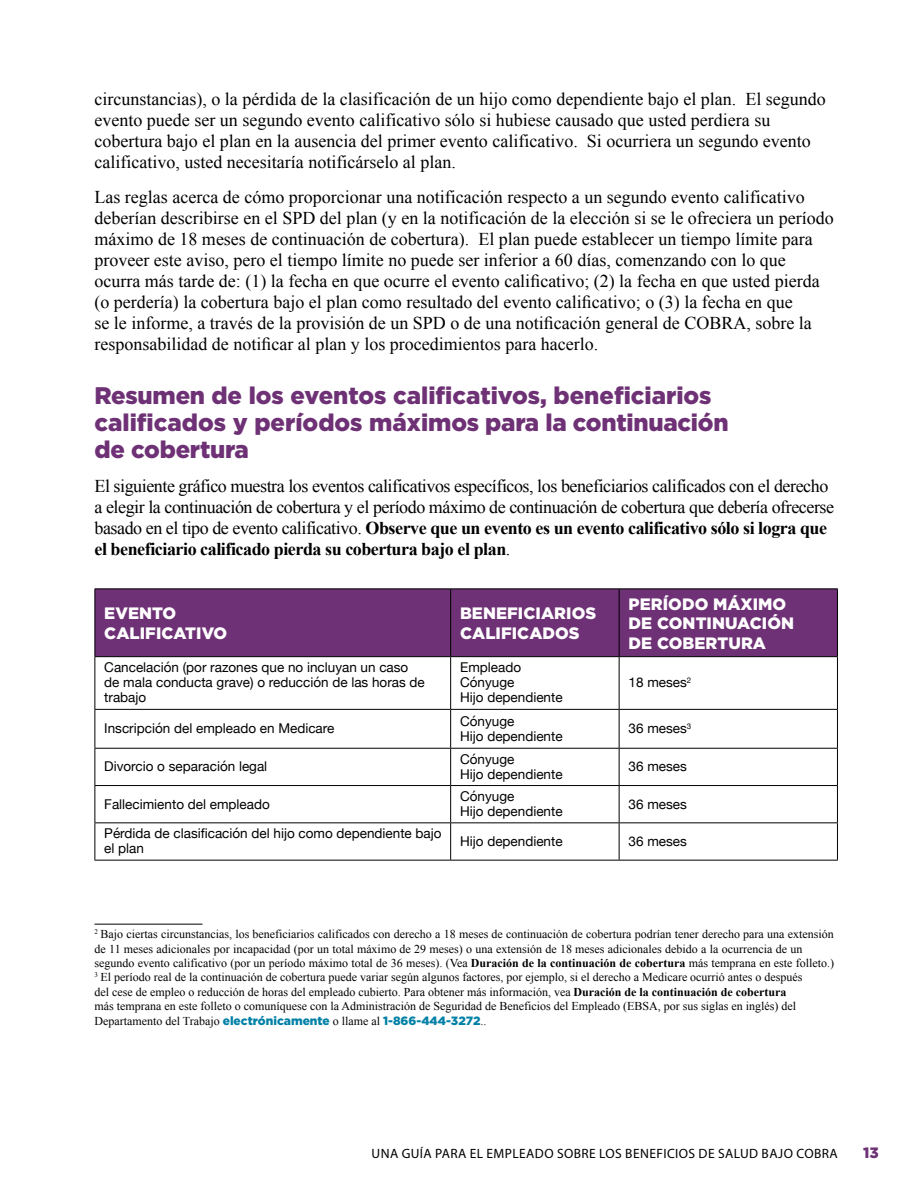
<style>
.page{position:relative;width:918px;height:1188px;background:#fff}
.page>*{position:absolute;margin:0;border:0;box-sizing:border-box;transform-origin:0 0}
.t1{font:900 24px/27px "Gotham";color:#6e3175}
.t2{font:18px/21px "Times New Roman";color:#000}
.t3{font:18px/21px "Times New Roman";letter-spacing:-.025em;color:#000}
.t4{font:900 16.5px/19.8px "Gotham";letter-spacing:.005em;color:#fff}
.t5{font:900 15px "Gotham";color:#6e3175}
.t6{font:13.5px/15px "Helvetica Neue";color:#000}
.t7{font:13.5px "Myriad Pro";letter-spacing:.03em;color:#000}
.t8{font:12px/14.4px "Times New Roman";color:#000}
.s1{font-weight:700}
.s2{font-family:"Gotham";font-weight:900;color:#0080a6}
</style>
<div class="page">
<div style="left:95px;top:589px;width:742px;height:67px;background:#6e3175"></div>
<hr style="left:94px;top:588px;width:357px;height:1px;background:#000">
<hr style="left:94px;top:589px;width:1px;height:67px;background:#000">
<hr style="left:451px;top:588px;width:168px;height:1px;background:#000">
<hr style="left:450px;top:589px;width:1px;height:67px;background:#000">
<hr style="left:619px;top:588px;width:219px;height:1px;background:#000">
<hr style="left:619px;top:589px;width:1px;height:67px;background:#000">
<hr style="left:837px;top:589px;width:1px;height:67px;background:#000">
<hr style="left:94px;top:656px;width:357px;height:1px;background:#000">
<hr style="left:94px;top:657px;width:1px;height:52px;background:#000">
<hr style="left:451px;top:656px;width:168px;height:1px;background:#000">
<hr style="left:450px;top:657px;width:1px;height:52px;background:#000">
<hr style="left:619px;top:656px;width:219px;height:1px;background:#000">
<hr style="left:619px;top:657px;width:1px;height:52px;background:#000">
<hr style="left:837px;top:657px;width:1px;height:52px;background:#000">
<hr style="left:94px;top:709px;width:357px;height:1px;background:#000">
<hr style="left:94px;top:710px;width:1px;height:38px;background:#000">
<hr style="left:451px;top:709px;width:168px;height:1px;background:#000">
<hr style="left:450px;top:710px;width:1px;height:38px;background:#000">
<hr style="left:619px;top:709px;width:219px;height:1px;background:#000">
<hr style="left:619px;top:710px;width:1px;height:38px;background:#000">
<hr style="left:837px;top:710px;width:1px;height:38px;background:#000">
<hr style="left:94px;top:748px;width:357px;height:1px;background:#000">
<hr style="left:94px;top:749px;width:1px;height:36px;background:#000">
<hr style="left:451px;top:748px;width:168px;height:1px;background:#000">
<hr style="left:450px;top:749px;width:1px;height:36px;background:#000">
<hr style="left:619px;top:748px;width:219px;height:1px;background:#000">
<hr style="left:619px;top:749px;width:1px;height:36px;background:#000">
<hr style="left:837px;top:749px;width:1px;height:36px;background:#000">
<hr style="left:94px;top:785px;width:357px;height:1px;background:#000">
<hr style="left:94px;top:786px;width:1px;height:36px;background:#000">
<hr style="left:451px;top:785px;width:168px;height:1px;background:#000">
<hr style="left:450px;top:786px;width:1px;height:36px;background:#000">
<hr style="left:619px;top:785px;width:219px;height:1px;background:#000">
<hr style="left:619px;top:786px;width:1px;height:36px;background:#000">
<hr style="left:837px;top:786px;width:1px;height:36px;background:#000">
<hr style="left:94px;top:822px;width:357px;height:1px;background:#000">
<hr style="left:94px;top:823px;width:1px;height:37px;background:#000">
<hr style="left:451px;top:822px;width:168px;height:1px;background:#000">
<hr style="left:450px;top:823px;width:1px;height:37px;background:#000">
<hr style="left:619px;top:822px;width:219px;height:1px;background:#000">
<hr style="left:619px;top:823px;width:1px;height:37px;background:#000">
<hr style="left:837px;top:823px;width:1px;height:37px;background:#000">
<hr style="left:94px;top:860px;width:357px;height:1px;background:#000">
<hr style="left:451px;top:860px;width:168px;height:1px;background:#000">
<hr style="left:619px;top:860px;width:219px;height:1px;background:#000">
<hr style="left:94px;top:924px;width:108px;height:1px;background:#000">
<p class="t2" style="left:94px;top:89px;width:733px">circunstancias), o la pérdida de la clasificación de un hijo como dependiente bajo el plan. El segundo evento puede ser un segundo evento calificativo sólo si hubiese causado que usted perdiera su cobertura bajo el plan en la ausencia del primer evento calificativo. Si ocurriera un segundo evento calificativo, usted necesitaría notificárselo al plan.</p>
<p class="t2" style="left:94px;top:186px;width:741px">Las reglas acerca de cómo proporcionar una notificación respecto a un segundo evento calificativo deberían describirse en el SPD del plan (y en la notificación de la elección si se le ofreciera un período máximo de 18 meses de continuación de cobertura). El plan puede establecer un tiempo límite para proveer este aviso, pero el tiempo límite no puede ser inferior a 60 días, comenzando con lo que ocurra más tarde de: (1) la fecha en que ocurre el evento calificativo; (2) la fecha en que usted pierda (o perdería) la cobertura bajo el plan como resultado del evento calificativo; o (3) la fecha en que<br>se le informe, a través de la provisión de un SPD o de una notificación general de COBRA, sobre la responsabilidad de notificar al plan y los procedimientos para hacerlo.</p>
<h2 class="t1" style="left:94px;top:382px;width:636px">Resumen de los eventos calificativos, beneficiarios calificados y períodos máximos para la continuación de cobertura</h2>
<p class="t3" style="left:94px;top:476px;width:741px">El siguiente gráfico muestra los eventos calificativos específicos, los beneficiarios calificados con el derecho a elegir la continuación de cobertura y el período máximo de continuación de cobertura que debería ofrecerse basado en el tipo de evento calificativo. <span class="s1">Observe que un evento es un evento calificativo sólo si logra que el beneficiario calificado pierda su cobertura bajo el plan</span>.</p>
<p class="t4" style="left:104px;top:604px;width:124px">EVENTO<br>CALIFICATIVO</p>
<p class="t4" style="left:460px;top:604px;width:138px">BENEFICIARIOS<br>CALIFICADOS</p>
<p class="t6" style="left:104px;top:661px;width:322px">Cancelación (por razones que no incluyan un caso de mala conducta grave) o reducción de las horas de trabajo</p>
<p class="t6" style="left:460px;top:661px;width:104px">Empleado<br>Cónyuge<br>Hijo dependiente</p>
<p class="t4" style="left:629px;top:594px;width:167px">PERÍODO MÁXIMO<br>DE CONTINUACIÓN<br>DE COBERTURA</p>
<p class="t6" style="left:629px;top:676px;width:64px">18 meses<sup>2</sup></p>
<p class="t6" style="left:104px;top:722px;width:232px">Inscripción del empleado en Medicare</p>
<p class="t6" style="left:460px;top:714px;width:104px">Cónyuge<br>Hijo dependiente</p>
<p class="t6" style="left:629px;top:722px;width:64px">36 meses<sup>3</sup></p>
<p class="t6" style="left:104px;top:760px;width:164px">Divorcio o separación legal</p>
<p class="t6" style="left:460px;top:752px;width:104px">Cónyuge<br>Hijo dependiente</p>
<p class="t6" style="left:629px;top:760px;width:60px">36 meses</p>
<p class="t6" style="left:104px;top:797px;width:167px">Fallecimiento del empleado</p>
<p class="t6" style="left:460px;top:790px;width:104px">Cónyuge<br>Hijo dependiente</p>
<p class="t6" style="left:629px;top:797px;width:60px">36 meses</p>
<p class="t6" style="left:104px;top:827px;width:339px">Pérdida de clasificación del hijo como dependiente bajo el plan</p>
<p class="t6" style="left:460px;top:834px;width:104px">Hijo dependiente</p>
<p class="t6" style="left:629px;top:834px;width:60px">36 meses</p>
<p class="t8" style="left:94px;top:927px;width:741px"><sup>2</sup> Bajo ciertas circunstancias, los beneficiarios calificados con derecho a 18 meses de continuación de cobertura podrían tener derecho para una extensión de 11 meses adicionales por incapacidad (por un total máximo de 29 meses) o una extensión de 18 meses adicionales debido a la ocurrencia de un segundo evento calificativo (por un período máximo total de 36 meses). (Vea <span class="s1">Duración de la continuación de cobertura</span> más temprana en este folleto.)</p>
<p class="t8" style="left:94px;top:970px;width:710px"><sup>3</sup> El período real de la continuación de cobertura puede variar según algunos factores, por ejemplo, si el derecho a Medicare ocurrió antes o después del cese de empleo o reducción de horas del empleado cubierto. Para obtener más información, vea <span class="s1">Duración de la continuación de cobertura </span>más temprana en este folleto o comuníquese con la Administración de Seguridad de Beneficios del Empleado (EBSA, por sus siglas en inglés) del Departamento del Trabajo <span class="s2">electrónicamente</span> o llame al <span class="s2">1-866-444-3272</span>..</p>
<p class="t7" style="left:372px;top:1145px;width:468px">UNA GUÍA PARA EL EMPLEADO SOBRE LOS BENEFICIOS DE SALUD BAJO COBRA</p>
<p class="t5" style="left:863px;top:1142px;width:17px">13</p>
</div>
